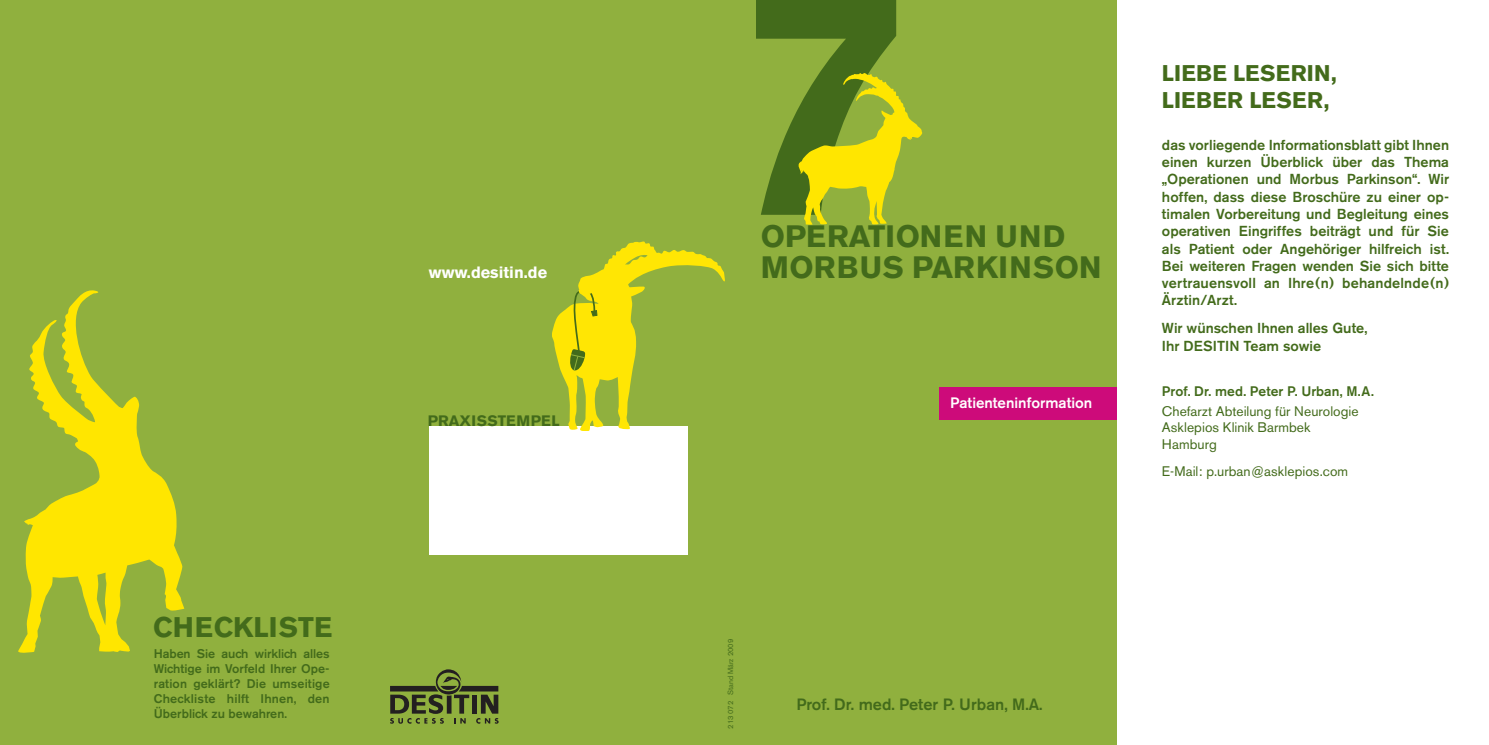
<style>
.page{position:relative;width:1489px;height:745px;background:#fff}
.page>*{position:absolute;margin:0;border:0;box-sizing:border-box;transform-origin:0 0}
.t1{font:700 321.5px "Akzidenz Grotesk BE";color:#436b1b}
.t2{font:700 30.62px/30.4px "Akzidenz Grotesk BE";letter-spacing:.02em;color:#436b1b}
.t3{font:700 28.12px "Akzidenz Grotesk BE";color:#436b1b}
.t4{font:700 22.5px/27px "Akzidenz Grotesk BE";letter-spacing:.01em;color:#436b1b}
.t5{font:500 16.25px "Akzidenz Grotesk BE";color:#436b1b}
.t6{font:700 16.25px "Akzidenz Grotesk BE";color:#fff}
.t7{font:500 15px "Akzidenz Grotesk BE";color:#fff}
.t8{font:700 15px "Akzidenz Grotesk BE";letter-spacing:.01em;color:#436b1b}
.t9{font:500 14.38px/17.2px "Akzidenz Grotesk BE";letter-spacing:.005em;color:#436b1b;text-align:justify}
.t10{font:13.75px/16.5px "Akzidenz Grotesk BE";letter-spacing:.005em;color:#436b1b}
.t11{font:500 13.75px "Akzidenz Grotesk BE";color:#436b1b}
.t12{font:500 12.5px/15px "Akzidenz Grotesk BE";letter-spacing:.01em;color:#436b1b;text-align:justify}
.t13{font:7.5px "Akzidenz Grotesk BE";color:#436b1b}
</style>
<div class="page">
<div style="left:733px;top:0;width:383px;height:744px;background:#90b03e"></div>
<div style="left:939px;top:386px;width:177px;height:33px;background:#cd0b7a"></div>
<div style="left:0;top:0;width:755px;height:744px;background:#90b03e"></div>
<div style="left:429px;top:425px;width:258px;height:129px;background:#fff"></div>
<svg style="left:390px;top:669px;width:108px;height:54px"></svg>
<svg style="left:551px;top:241px;width:174px;height:190px"></svg>
<svg style="left:18px;top:290px;width:166px;height:362px"></svg>
<svg style="left:798px;top:73px;width:124px;height:151px"></svg>
<h3 class="t3" style="left:153px;top:617px;width:180px">CHECKLISTE</h3>
<p class="t12" style="left:154px;top:647px;width:177px">Haben Sie auch wirklich alles Wichtige im Vorfeld Ihrer Ope&shy;ration geklärt? Die umseitige Checkliste hilft Ihnen, den Überblick zu bewahren.</p>
<p class="t6" style="left:429px;top:266px;width:120px">www.desitin.de</p>
<p class="t8" style="left:428px;top:415px;width:133px">PRAXISSTEMPEL</p>
<h1 class="t1" style="left:731px;top:-12px;width:182px">7</h1>
<h2 class="t2" style="left:760px;top:224px;width:342px">OPERATIONEN UND<br>MORBUS PARKINSON</h2>
<p class="t7" style="left:950px;top:397px;width:144px">Patienteninformation</p>
<h3 class="t4" style="left:1161px;top:61px;width:176px">LIEBE LESERIN,<br>LIEBER LESER,</h3>
<p class="t9" style="left:1161px;top:137px;width:289px">das vorliegende Informationsblatt gibt Ihnen einen kurzen Überblick über das Thema „Operationen und Morbus Parkinson“. Wir hoffen, dass diese Broschüre zu einer op&shy;timalen Vorbereitung und Begleitung eines operativen Eingriffes beiträgt und für Sie als Patient oder Angehöriger hilfreich ist.<br>Bei weiteren Fragen wenden Sie sich bitte vertrauensvoll an Ihre(n) behandelnde(n)<br>Ärztin/Arzt.</p>
<p class="t9" style="left:1161px;top:320px;width:207px">Wir wünschen Ihnen alles Gute,<br>Ihr DESITIN Team sowie</p>
<p class="t11" style="left:1161px;top:385px;width:213px">Prof. Dr. med. Peter P. Urban, M.A.</p>
<p class="t10" style="left:1161px;top:404px;width:198px">Chefarzt Abteilung für Neurologie<br>Asklepios Klinik Barmbek<br>Hamburg</p>
<p class="t10" style="left:1161px;top:464px;width:188px">E-Mail: p.urban@asklepios.com</p>
<p class="t13" style="left:727px;top:728px;width:92px;rotate:-90deg">213 072 Stand März 2009</p>
<p class="t5" style="left:796px;top:697px;width:248px">Prof. Dr. med. Peter P. Urban, M.A.</p>
</div>
